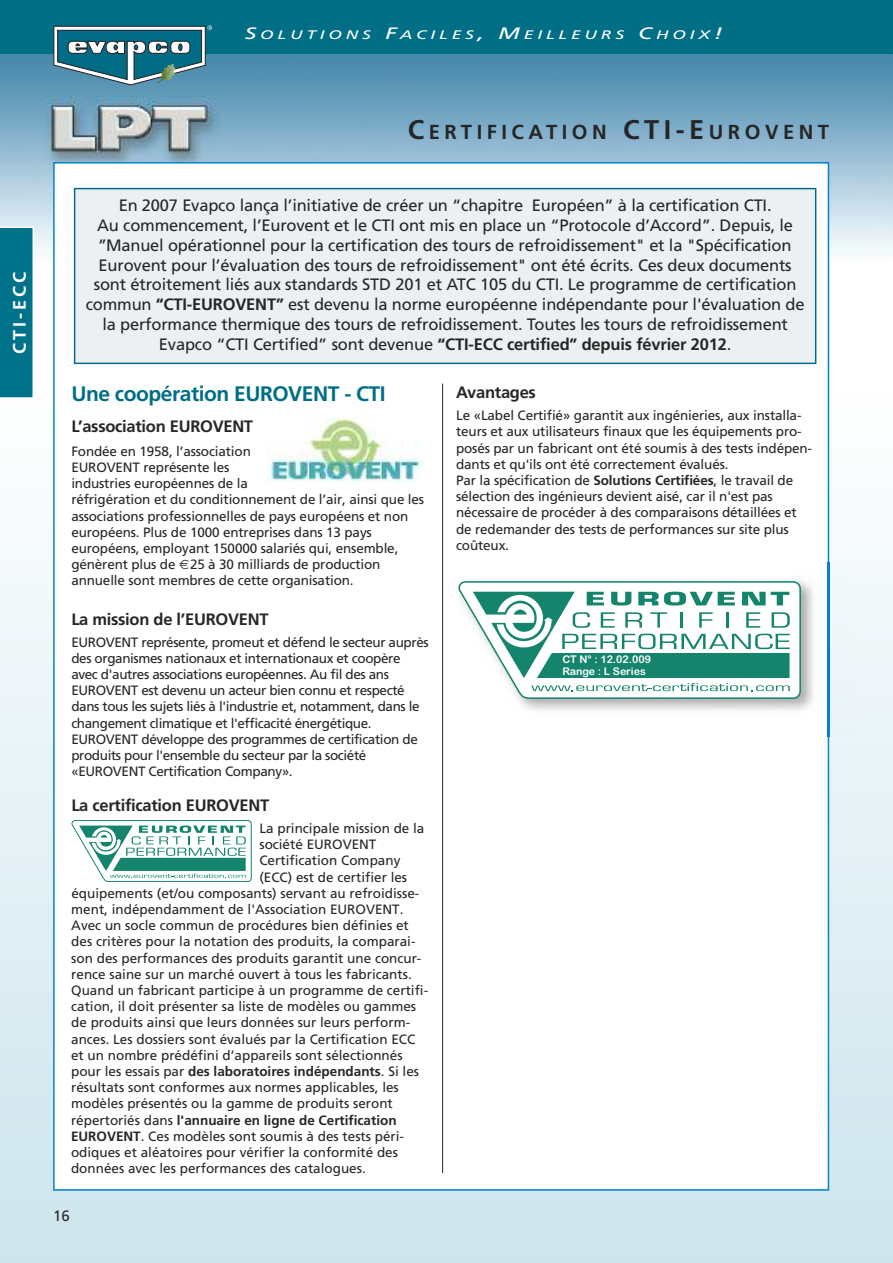
<style>
.page{position:relative;width:893px;height:1263px;background:#fff}
.page>*{position:absolute;margin:0;border:0;box-sizing:border-box;transform-origin:0 0}
.t1{font:700 21px "Frutiger";letter-spacing:-.02em;color:#006e85}
.t2{font:700 20.25px "Frutiger";letter-spacing:.22em;color:#272627}
.t3{font:700 18px "Frutiger";letter-spacing:.165em;color:#fff}
.t4{font:16.5px/19.8px "Frutiger";letter-spacing:-.01em;color:#272627;text-align:center}
.t5{font:700 16.5px "Frutiger";letter-spacing:-.015em;color:#272627}
.t6{font:15px "Frutiger";color:#272627}
.t7{font:13.5px/16.2px "Frutiger";letter-spacing:-.01em;color:#272627}
.t8{font:13.5px/16.2px "Frutiger";letter-spacing:-.03em;color:#272627}
.t9{font:700 13.5px "Frutiger";color:#272627}
.t10{font:italic 12.3px "Frutiger";letter-spacing:.22em;color:#fff;scale:1.4 1}
.t11{font:10.65px/11.6px "Arial Rounded MT Bold";color:#fff}
.s1{font-size:16.5px}
.s2{font-size:27px}
.s3{font-weight:700}
.s4{font-weight:400}
</style>
<div class="page">
<img style="left:0;top:54px;width:893px;height:216px">
<div style="left:0;top:378px;width:893px;height:885px;background:linear-gradient(to bottom,#f9fcfe,#c8e2ec)"></div>
<div style="left:55px;top:164px;width:773px;height:1025px;background:#fff"></div>
<div style="left:0;top:0;width:893px;height:54px;background:#006e85"></div>
<svg style="left:54px;top:25px;width:158px;height:60px"></svg>
<hr style="left:442px;top:384px;width:1px;height:789px;background:#272627">
<div style="left:75px;top:189px;width:740px;height:174px;background:#edf0f2"></div>
<div style="left:74px;top:188px;width:742px;height:176px;border:2px solid #006e85"></div>
<img style="left:268px;top:418px;width:156px;height:63px">
<svg style="left:72px;top:820px;width:180px;height:62px"></svg>
<img style="left:519px;top:563px;width:336px;height:174px">
<img style="left:828px;top:563px;width:1px;height:174px">
<svg style="left:458px;top:581px;width:343px;height:118px"></svg>
<svg style="left:0;top:226px;width:34px;height:173px;background:#107b92"></svg>
<p class="t10" style="left:245px;top:30px;width:343px"><span class="s1">S</span>OLUTIONS <span class="s1">F</span>ACILES<span class="s1">, M</span>EILLEURS <span class="s1">C</span>HOIX<span class="s1">!</span></p>
<h3 class="t3" style="left:12px;top:354px;width:84px;rotate:-90deg">CTI-ECC</h3>
<h2 class="t2" style="left:408px;top:124px;width:423px"><span class="s2">C</span>ERTIFICATION <span class="s2">CTI-E</span>UROVENT</h2>
<p class="t4" style="left:86px;top:197px;width:720px">En 2007 Evapco lança l’initiative de créer un “chapitre Européen” à la certification CTI.<br>Au commencement, l’Eurovent et le CTI ont mis en place un “Protocole d’Accord”. Depuis, le ’’Manuel opérationnel pour la certification des tours de refroidissement" et la "Spécification Eurovent pour l’évaluation des tours de refroidissement" ont été écrits. Ces deux documents sont étroitement liés aux standards STD 201 et ATC 105 du CTI. Le programme de certification commun <span class="s3">“CTI-EUROVENT”</span> est devenu la norme européenne indépendante pour l'évaluation de la performance thermique des tours de refroidissement. Toutes les tours de refroidissement Evapco “CTI Certified” sont devenue <span class="s3">“CTI-ECC certified” depuis février 2012</span>.</p>
<h1 class="t1" style="left:71px;top:386px;width:316px">Une coopération EUROVENT - CTI</h1>
<p class="t5" style="left:71px;top:420px;width:183px">L’association EUROVENT</p>
<p class="t7" style="left:71px;top:444px;width:354px">Fondée en 1958, l’association<br>EUROVENT représente les<br>industries européennes de la<br>réfrigération et du conditionnement de l’air, ainsi que les associations professionnelles de pays européens et non européens. Plus de 1000 entreprises dans 13 pays européens, employant 150000 salariés qui, ensemble, génèrent plus de 25 à 30 milliards de production annuelle sont membres de cette organisation.</p>
<p class="t5" style="left:71px;top:612px;width:199px">La mission de l’EUROVENT</p>
<p class="t8" style="left:71px;top:635px;width:359px">EUROVENT représente, promeut et défend le secteur auprès des organismes nationaux et internationaux et coopère avec d'autres associations européennes. Au fil des ans EUROVENT est devenu un acteur bien connu et respecté dans tous les sujets liés à l'industrie et, notamment, dans le changement climatique et l'efficacité énergétique.<br>EUROVENT développe des programmes de certification de produits pour l'ensemble du secteur par la société «EUROVENT Certification Company».</p>
<p class="t5" style="left:71px;top:798px;width:199px">La certification EUROVENT</p>
<p class="t7" style="left:259px;top:821px;width:167px">La principale mission de la</p>
<p class="t7" style="left:259px;top:837px;width:119px">société EUROVENT</p>
<p class="t7" style="left:259px;top:854px;width:142px">Certification Company</p>
<p class="t7" style="left:259px;top:870px;width:149px">(ECC) est de certifier les</p>
<p class="t7" style="left:71px;top:886px;width:349px">équipements (et/ou composants) servant au refroidisse-</p>
<p class="t7" style="left:71px;top:902px;width:334px">ment, indépendamment de l'Association EUROVENT.</p>
<p class="t7" style="left:71px;top:918px;width:339px">Avec un socle commun de procédures bien définies et</p>
<p class="t7" style="left:71px;top:935px;width:346px">des critères pour la notation des produits, la comparai-</p>
<p class="t7" style="left:71px;top:951px;width:352px">son des performances des produits garantit une concur-</p>
<p class="t7" style="left:71px;top:967px;width:342px">rence saine sur un marché ouvert à tous les fabricants.</p>
<p class="t7" style="left:71px;top:983px;width:358px">Quand un fabricant participe à un programme de certifi-</p>
<p class="t7" style="left:71px;top:999px;width:347px">cation, il doit présenter sa liste de modèles ou gammes</p>
<p class="t7" style="left:71px;top:1016px;width:340px">de produits ainsi que leurs données sur leurs perform-</p>
<p class="t7" style="left:71px;top:1032px;width:346px">ances. Les dossiers sont évalués par la Certification ECC</p>
<p class="t7" style="left:71px;top:1048px;width:333px">et un nombre prédéfini d’appareils sont sélectionnés</p>
<p class="t9" style="left:71px;top:1066px;width:349px"><span class="s4">pour les essais par</span> des laboratoires indépendants<span class="s4">. Si les</span></p>
<p class="t7" style="left:71px;top:1080px;width:329px">résultats sont conformes aux normes applicables, les</p>
<p class="t7" style="left:71px;top:1097px;width:323px">modèles présentés ou la gamme de produits seront</p>
<p class="t9" style="left:71px;top:1114px;width:327px"><span class="s4">répertoriés dans</span> l'annuaire en ligne de Certification</p>
<p class="t7" style="left:71px;top:1129px;width:335px"><span class="s3">EUROVENT</span>. Ces modèles sont soumis à des tests péri-</p>
<p class="t7" style="left:71px;top:1145px;width:328px">odiques et aléatoires pour vérifier la conformité des</p>
<p class="t7" style="left:71px;top:1161px;width:296px">données avec les performances des catalogues.</p>
<p class="t6" style="left:53px;top:1210px;width:18px">16</p>
<p class="t5" style="left:456px;top:386px;width:81px">Avantages</p>
<p class="t7" style="left:456px;top:408px;width:357px">Le «Label Certifié» garantit aux ingénieries, aux installa&shy;teurs et aux utilisateurs finaux que les équipements pro&shy;posés par un fabricant ont été soumis à des tests indépen&shy;dants et qu'ils ont été correctement évalués.<br>Par la spécification de <span class="s3">Solutions Certifiées</span>, le travail de sélection des ingénieurs devient aisé, car il n'est pas nécessaire de procéder à des comparaisons détaillées et de redemander des tests de performances sur site plus coûteux.</p>
<p class="t11" style="left:562px;top:653px;width:90px">CT N° : 12.02.009<br>Range : L Series</p>
</div>
